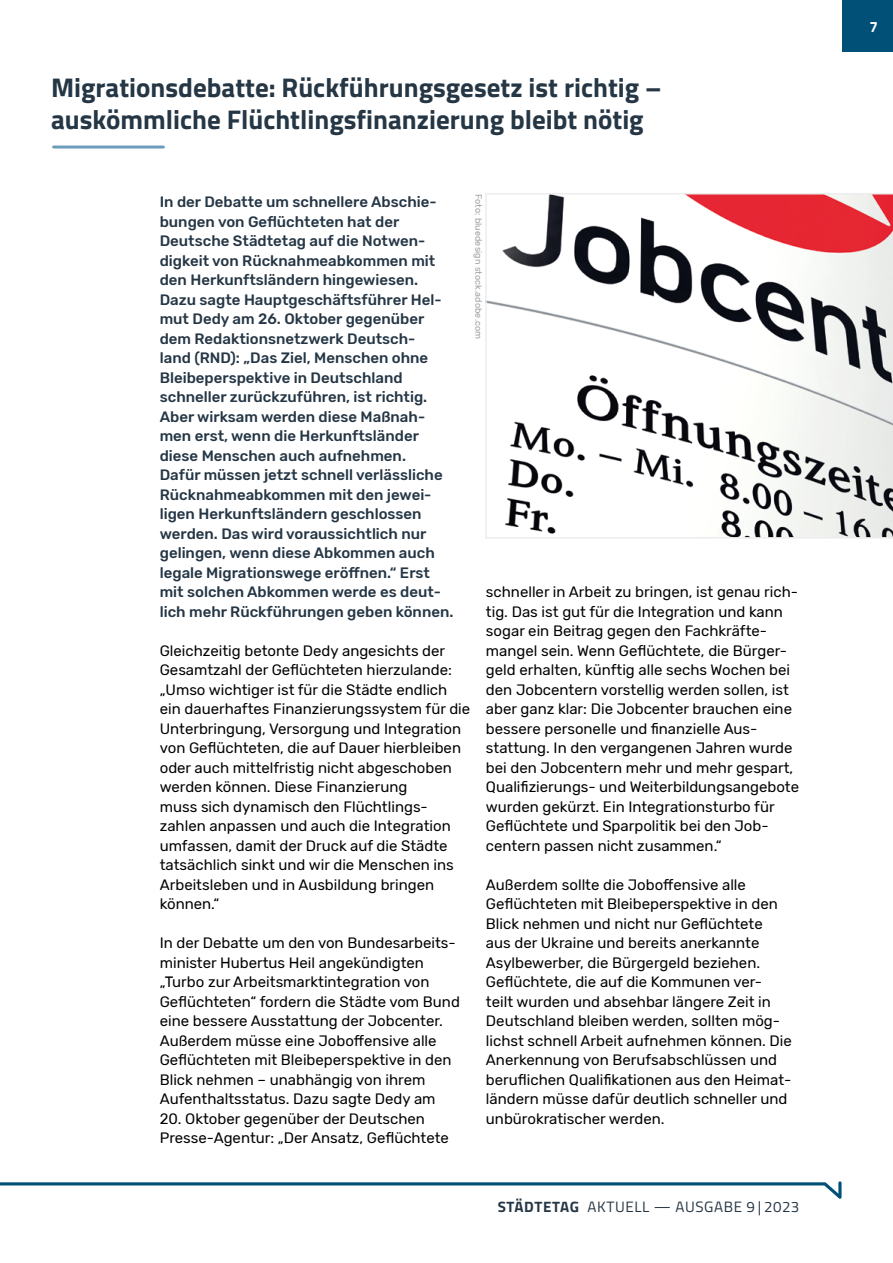
<style>
.page{position:relative;width:893px;height:1263px;background:#fff}
.page>*{position:absolute;margin:0;border:0;box-sizing:border-box;transform-origin:0 0}
.Überschrift_2-Kolumn{font:700 27px/32.4px "Titillium Web";color:#253645}
.Fließtext{font:15px/19.5px "Rubik";color:#000}
.Fließtext_Einleitung{font:500 15px/19.5px "Rubik";color:#253645}
.t1{font:15px "Titillium Web";letter-spacing:.04em;color:#253645}
.t2{font:700 15px "Titillium Web";color:#fff}
.a-quelle{font:9px "Rubik";letter-spacing:.01em;color:#9d9d9c}
.s1{font-weight:700}
</style>
<div class="page">
<div style="left:842px;top:0;width:51px;height:51px;background:#005077"></div>
<hr style="left:54px;top:146px;width:109px;height:3px;background:#6c9cbb">
<svg style="left:485px;top:193px;width:408px;height:346px"></svg>
<svg style="left:0;top:1181px;width:841px;height:18px"></svg>
<p class="Überschrift_2-Kolumn" style="left:51px;top:70px;width:612px">Migrationsdebatte: Rückführungsgesetz ist richtig – auskömmliche Flüchtlingsfinanzierung bleibt nötig</p>
<p class="a-quelle" style="left:484px;top:194px;width:147px;rotate:90deg">Foto: bluedesign stock.adobe.com</p>
<p class="Fließtext_Einleitung" style="left:160px;top:192px;width:295px">In der Debatte um schnellere Abschie&shy;bungen von Geflüchteten hat der Deutsche Städtetag auf die Notwen&shy;digkeit von Rücknahmeabkommen mit den Herkunftsländern hingewiesen.<br>Dazu sagte Hauptgeschäftsführer Hel&shy;mut Dedy am 26. Oktober gegenüber dem Redaktionsnetzwerk Deutsch-<br>land (RND): „Das Ziel, Menschen ohne Bleibeperspektive in Deutschland schneller zurückzuführen, ist richtig.<br>Aber wirksam werden diese Maßnah&shy;men erst, wenn die Herkunftsländer diese Menschen auch aufnehmen.<br>Dafür müssen jetzt schnell verlässliche Rücknahmeabkommen mit den jewei&shy;ligen Herkunftsländern geschlossen werden. Das wird voraussichtlich nur gelingen, wenn diese Abkommen auch legale Migrationswege eröffnen.“ Erst mit solchen Abkommen werde es deut&shy;lich mehr Rückführungen geben können.</p>
<p class="Fließtext" style="left:160px;top:641px;width:312px">Gleichzeitig betonte Dedy angesichts der Gesamtzahl der Geflüchteten hierzulande: „Umso wichtiger ist für die Städte endlich ein dauerhaftes Finanzierungssystem für die Unterbringung, Versorgung und Integration von Geflüchteten, die auf Dauer hierbleiben oder auch mittelfristig nicht abgeschoben werden können. Diese Finanzierung<br>muss sich dynamisch den Flüchtlings&shy;zahlen anpassen und auch die Integration umfassen, damit der Druck auf die Städte tatsächlich sinkt und wir die Menschen ins Arbeitsleben und in Ausbildung bringen können.“</p>
<p class="Fließtext" style="left:160px;top:933px;width:302px">In der Debatte um den von Bundesarbeits&shy;minister Hubertus Heil angekündigten „Turbo zur Arbeitsmarktintegration von Geflüchteten“ fordern die Städte vom Bund eine bessere Ausstattung der Jobcenter.<br>Außerdem müsse eine Joboffensive alle Geflüchteten mit Bleibeperspektive in den Blick nehmen – unabhängig von ihrem Aufenthaltsstatus. Dazu sagte Dedy am</p>
<p class="Fließtext" style="left:160px;top:1109px;width:291px">20. Oktober gegenüber der Deutschen<br>Presse-Agentur: „Der Ansatz, Geflüchtete</p>
<p class="Fließtext" style="left:486px;top:582px;width:315px">schneller in Arbeit zu bringen, ist genau rich&shy;tig. Das ist gut für die Integration und kann sogar ein Beitrag gegen den Fachkräfte&shy;mangel sein. Wenn Geflüchtete, die Bürger&shy;geld erhalten, künftig alle sechs Wochen bei den Jobcentern vorstellig werden sollen, ist aber ganz klar: Die Jobcenter brauchen eine bessere personelle und finanzielle Aus&shy;stattung. In den vergangenen Jahren wurde bei den Jobcentern mehr und mehr gespart, Qualifizierungs- und Weiterbildungsangebote wurden gekürzt. Ein Integrationsturbo für Geflüchtete und Sparpolitik bei den Job&shy;centern passen nicht zusammen.“</p>
<p class="Fließtext" style="left:486px;top:875px;width:307px">Außerdem sollte die Joboffensive alle Geflüchteten mit Bleibeperspektive in den Blick nehmen und nicht nur Geflüchtete<br>aus der Ukraine und bereits anerkannte Asylbewerber, die Bürgergeld beziehen.<br>Geflüchtete, die auf die Kommunen ver&shy;teilt wurden und absehbar längere Zeit in Deutschland bleiben werden, sollten mög&shy;lichst schnell Arbeit aufnehmen können. Die Anerkennung von Berufsabschlüssen und beruflichen Qualifikationen aus den Heimat&shy;ländern müsse dafür deutlich schneller und unbürokratischer werden.</p>
<p class="t1" style="left:498px;top:1196px;width:303px"><span class="s1">STÄDTETAG</span> AKTUELL — AUSGABE 9 | 2023</p>
<p class="t2" style="left:869px;top:16px;width:10px">7</p>
</div>
